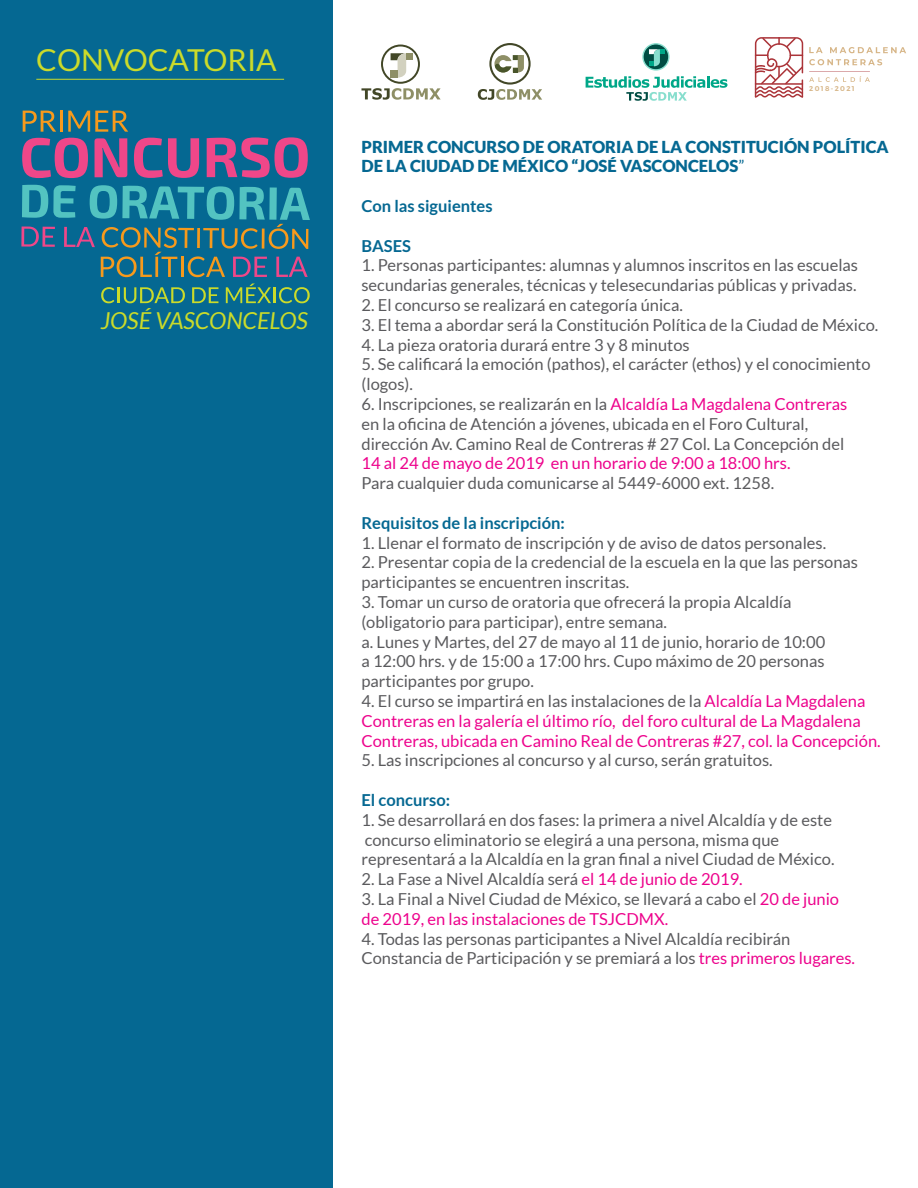
<style>
.page{position:relative;width:918px;height:1188px;background:#fff}
.page>*{position:absolute;margin:0;border:0;box-sizing:border-box;transform-origin:0 0}
.t1{font:30.15px "Lato";color:#cbdb2a}
.t2{font:italic 23.4px "Lato";color:#cbdb2a}
.t3{font:16.5px/19.8px "Lato";color:#5a5a5d}
.t4{font:16.5px/19.8px "Lato";color:#ed028c}
.t5{font:900 16.5px/19.8px "Lato";color:#056892}
.t6{font:700 16.5px "Lato";color:#056892}
.t7{font:600 6.9px "Montserrat";letter-spacing:.195em;color:#d7b688}
.s1{font-weight:400}
.s2{color:#ed028c}
.s3{color:#5a5a5d}
</style>
<div class="page">
<div style="left:0;top:0;width:333px;height:1188px;background:#056892"></div>
<svg style="left:586px;top:43px;width:141px;height:58px"></svg>
<svg style="left:361px;top:45px;width:80px;height:55px"></svg>
<div style="left:391px;top:70px;width:7px;height:8px;background:#8e8f66"></div>
<div style="left:406px;top:53px;width:7px;height:7px;background:#8e8f66"></div>
<svg style="left:478px;top:43px;width:64px;height:57px"></svg>
<svg style="left:22px;top:138px;width:66px;height:40px"></svg>
<svg style="left:95px;top:138px;width:32px;height:39px"></svg>
<svg style="left:134px;top:138px;width:65px;height:40px"></svg>
<svg style="left:207px;top:137px;width:101px;height:41px"></svg>
<svg style="left:21px;top:185px;width:289px;height:92px"></svg>
<svg style="left:101px;top:287px;width:84px;height:16px"></svg>
<svg style="left:192px;top:287px;width:26px;height:16px"></svg>
<svg style="left:226px;top:283px;width:84px;height:20px"></svg>
<svg style="left:23px;top:111px;width:33px;height:21px"></svg>
<hr style="left:60px;top:111px;width:3px;height:21px;background:#f79a1c">
<svg style="left:68px;top:111px;width:60px;height:21px"></svg>
<hr style="left:36px;top:79px;width:248px;height:1px;background:#cbdb2a">
<svg style="left:809px;top:47px;width:14px;height:6px"></svg>
<svg style="left:830px;top:47px;width:76px;height:6px"></svg>
<svg style="left:809px;top:59px;width:73px;height:6px"></svg>
<hr style="left:809px;top:71px;width:61px;height:1px;background:#ab3439">
<svg style="left:809px;top:76px;width:61px;height:6px"></svg>
<svg style="left:755px;top:37px;width:48px;height:61px"></svg>
<h1 class="t1" style="left:36px;top:43px;width:242px">CONVOCATORIA</h1>
<h2 class="t2" style="left:101px;top:307px;width:209px">JOSÉ VASCONCELOS</h2>
<p class="t7" style="left:809px;top:84px;width:47px">2018-2021</p>
<p class="t5" style="left:362px;top:136px;width:529px">PRIMER CONCURSO DE ORATORIA DE LA CONSTITUCIÓN POLÍTICA<br>DE LA CIUDAD DE MÉXICO “JOSÉ VASCONCELOS<span class="s1">”</span></p>
<p class="t6" style="left:362px;top:196px;width:133px">Con las siguientes</p>
<p class="t6" style="left:362px;top:236px;width:51px">BASES</p>
<p class="t3" style="left:362px;top:255px;width:498px">1. Personas participantes: alumnas y alumnos inscritos en las escuelas secundarias generales, técnicas y telesecundarias públicas y privadas.</p>
<p class="t3" style="left:362px;top:295px;width:323px">2. El concurso se realizará en categoría única.</p>
<p class="t3" style="left:362px;top:315px;width:518px">3. El tema a abordar será la Constitución Política de la Ciudad de México.</p>
<p class="t3" style="left:362px;top:335px;width:330px">4. La pieza oratoria durará entre 3 y 8 minutos</p>
<p class="t3" style="left:362px;top:354px;width:511px">5. Se calificará la emoción (pathos), el carácter (ethos) y el conocimiento (logos).</p>
<p class="t3" style="left:362px;top:394px;width:487px">6. Inscripciones, se realizarán en la <span class="s2">Alcaldía La Magdalena Contreras </span>en la oficina de Atención a jóvenes, ubicada en el Foro Cultural, dirección Av. Camino Real de Contreras # 27 Col. La Concepción del</p>
<p class="t4" style="left:362px;top:453px;width:430px">14 al 24 de mayo de 2019 en un horario de 9:00 a 18:00 hrs.</p>
<p class="t3" style="left:362px;top:473px;width:414px">Para cualquier duda comunicarse al 5449-6000 ext. 1258.</p>
<p class="t6" style="left:362px;top:513px;width:205px">Requisitos de la inscripción:</p>
<p class="t3" style="left:362px;top:533px;width:466px">1. Llenar el formato de inscripción y de aviso de datos personales.</p>
<p class="t3" style="left:362px;top:552px;width:498px">2. Presentar copia de la credencial de la escuela en la que las personas participantes se encuentren inscritas.</p>
<p class="t3" style="left:362px;top:592px;width:465px">3. Tomar un curso de oratoria que ofrecerá la propia Alcaldía (obligatorio para participar), entre semana.<br>a. Lunes y Martes, del 27 de mayo al 11 de junio, horario de 10:00 a 12:00 hrs. y de 15:00 a 17:00 hrs. Cupo máximo de 20 personas participantes por grupo.</p>
<p class="t4" style="left:362px;top:691px;width:521px"><span class="s3">4. El curso se impartirá en las instalaciones de la</span> Alcaldía La Magdalena<br>Contreras en la galería el último río, del foro cultural de La Magdalena<br>Contreras, ubicada en Camino Real de Contreras #27, col. la Concepción.</p>
<p class="t3" style="left:362px;top:750px;width:413px">5. Las inscripciones al concurso y al curso, serán gratuitos.</p>
<p class="t6" style="left:362px;top:790px;width:90px">El concurso:</p>
<p class="t3" style="left:362px;top:810px;width:475px">1. Se desarrollará en dos fases: la primera a nivel Alcaldía y de este concurso eliminatorio se elegirá a una persona, misma que representará a la Alcaldía en la gran final a nivel Ciudad de México.</p>
<p class="t3" style="left:362px;top:869px;width:383px">2. La Fase a Nivel Alcaldía será <span class="s2">el 14 de junio de 2019.</span></p>
<p class="t3" style="left:362px;top:889px;width:479px">3. La Final a Nivel Ciudad de México, se llevará a cabo el <span class="s2">20 de junio de 2019, en las instalaciones de TSJCDMX.</span></p>
<p class="t3" style="left:362px;top:929px;width:495px">4. Todas las personas participantes a Nivel Alcaldía recibirán<br>Constancia de Participación y se premiará a los <span class="s2">tres primeros lugares.</span></p>
</div>
